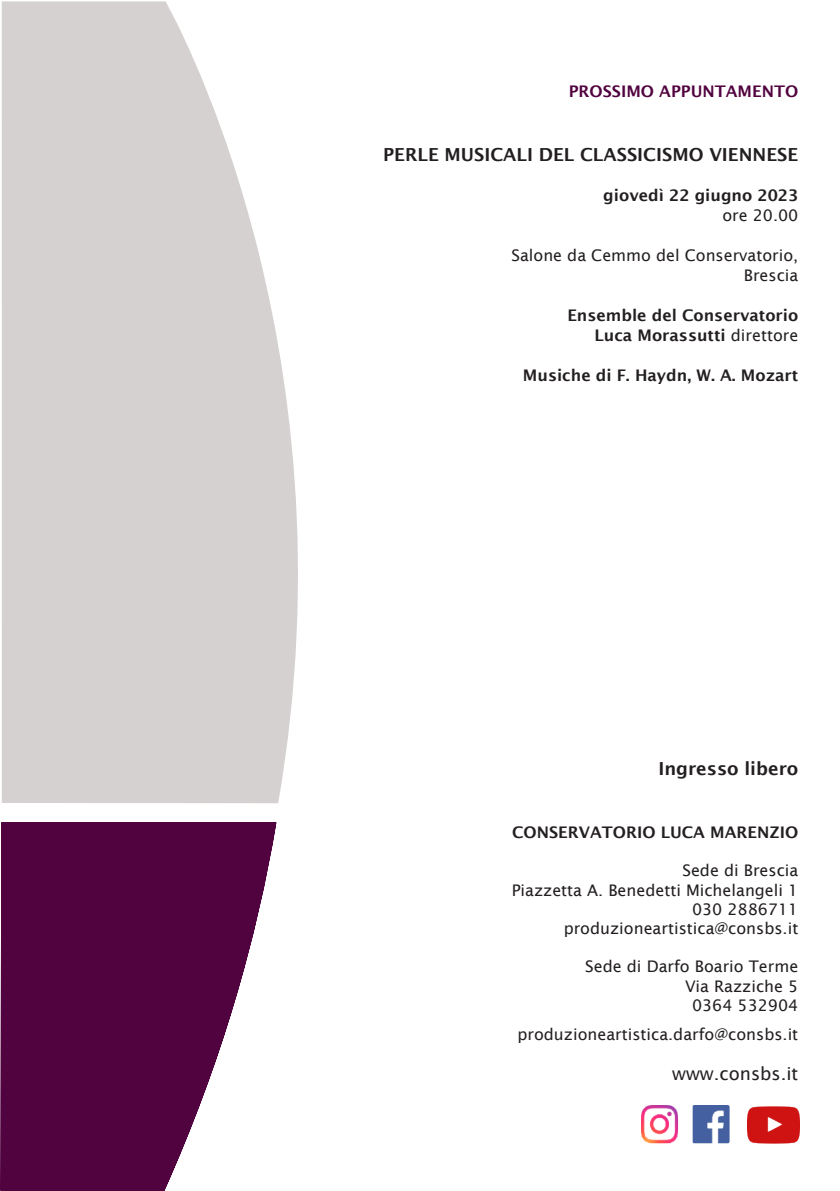
<style>
.page{position:relative;width:840px;height:1191px;background:#fff}
.page>*{position:absolute;margin:0;border:0;box-sizing:border-box;transform-origin:0 0}
.t1{font:600 18px "Lucida Sans";color:#231f20}
.t2{font:18px "Lucida Sans";color:#231f20}
.t3{font:16px "Lucida Sans";color:#231f20}
.t4{font:600 16px "Lucida Sans";color:#231f20}
.t5{font:600 16px "Lucida Sans";color:#51033f}
.s1{font-weight:400}
</style>
<div class="page">
<svg style="left:0;top:822px;width:276px;height:368px;fill:#51033f"></svg>
<svg style="left:2px;top:1px;width:296px;height:802px;background:#d8d6d5"></svg>
<img style="left:641px;top:1105px;width:88px;height:38px">
<img style="left:747px;top:1106px;width:52px;height:37px">
<p class="t5" style="left:568px;top:83px;width:231px">PROSSIMO APPUNTAMENTO</p>
<p class="t1" style="left:383px;top:144px;width:416px">PERLE MUSICALI DEL CLASSICISMO VIENNESE</p>
<p class="t4" style="left:603px;top:186px;width:196px">giovedì 22 giugno 2023</p>
<p class="t3" style="left:722px;top:206px;width:77px">ore 20.00</p>
<p class="t3" style="left:511px;top:246px;width:288px">Salone da Cemmo del Conservatorio,</p>
<p class="t3" style="left:743px;top:266px;width:56px">Brescia</p>
<p class="t4" style="left:567px;top:306px;width:232px">Ensemble del Conservatorio</p>
<p class="t4" style="left:594px;top:326px;width:205px">Luca Morassutti <span class="s1">direttore</span></p>
<p class="t4" style="left:522px;top:366px;width:277px">Musiche di F. Haydn, W. A. Mozart</p>
<p class="t1" style="left:658px;top:758px;width:141px">Ingresso libero</p>
<p class="t4" style="left:512px;top:823px;width:287px">CONSERVATORIO LUCA MARENZIO</p>
<p class="t3" style="left:682px;top:861px;width:117px">Sede di Brescia</p>
<p class="t3" style="left:511px;top:880px;width:288px">Piazzetta A. Benedetti Michelangeli 1</p>
<p class="t3" style="left:691px;top:900px;width:108px">030 2886711</p>
<p class="t3" style="left:563px;top:919px;width:236px">produzioneartistica@consbs.it</p>
<p class="t3" style="left:585px;top:957px;width:214px">Sede di Darfo Boario Terme</p>
<p class="t3" style="left:684px;top:976px;width:115px">Via Razziche 5</p>
<p class="t3" style="left:691px;top:996px;width:108px">0364 532904</p>
<p class="t3" style="left:517px;top:1024px;width:282px">produzioneartistica.darfo@consbs.it</p>
<p class="t2" style="left:671px;top:1063px;width:128px">www.consbs.it</p>
</div>
